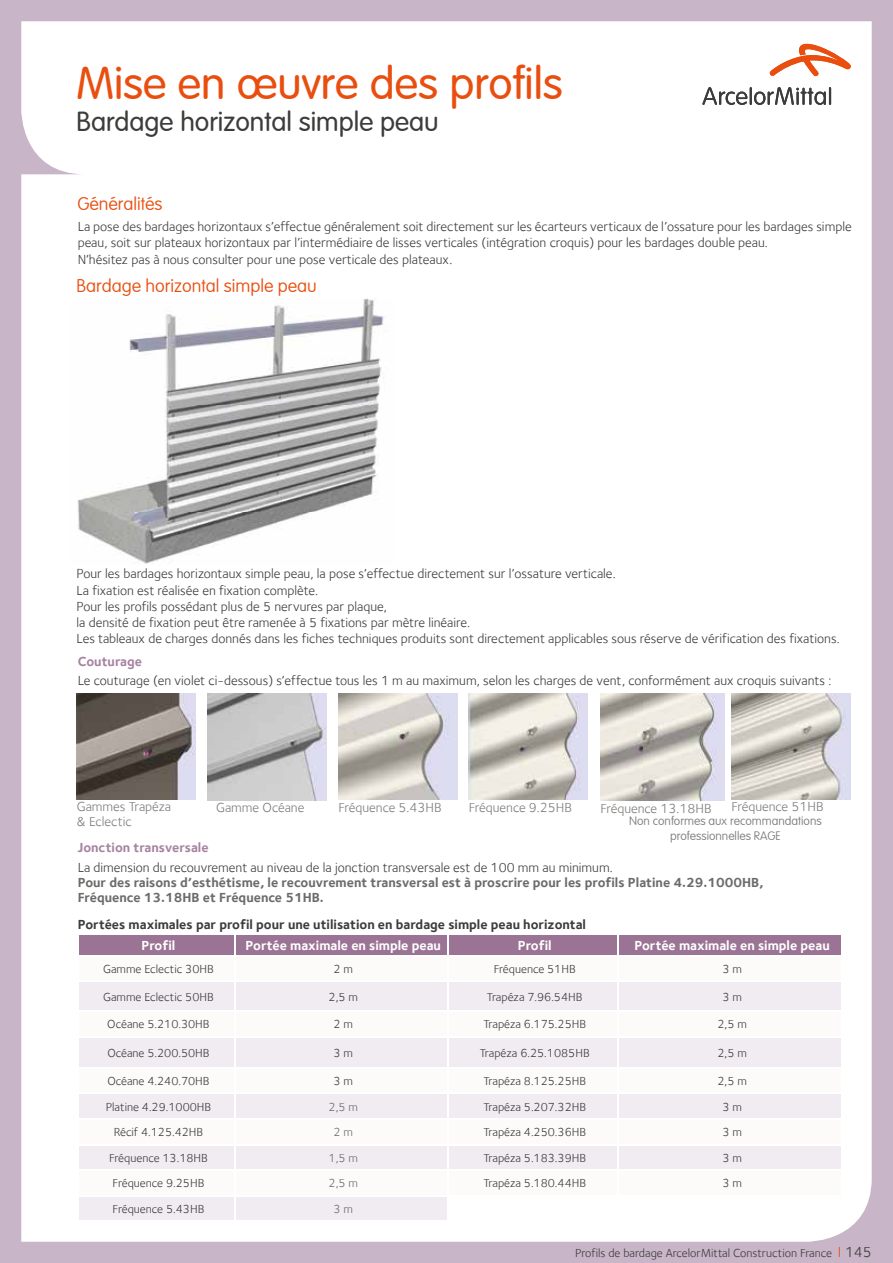
<style>
.page{position:relative;width:893px;height:1263px;background:#c9b5c8}
.page>*{position:absolute;margin:0;border:0;box-sizing:border-box;transform-origin:0 0}
.t1{font:300 45px "VAG Rounded";color:#e94e0f}
.t2{font:300 27px "VAG Rounded";color:#3c3c3b}
.t3{font:100 18px "VAG Rounded";color:#e94e0f}
.t4{font:13.5px/16.2px "Foundry Sterling";color:#3c3c3b}
.t5{font:700 13.5px/15px "Foundry Sterling";color:#6b6b6a}
.t6{font:13.5px/15px "Foundry Sterling";color:#7c7c7b}
.t7{font:700 13.5px "Foundry Sterling";color:#3c3c3b}
.t8{font:700 13.5px "Foundry Sterling";color:#fff}
.t9{font:700 13.5px "Foundry Sterling";color:#a683a1}
.t10{font:12px "Foundry Sterling";color:#3c3c3b}
.t11{font:100 12px/15px "VAG Rounded";color:#7c7c7b;text-align:center}
.t12{font:12px "Foundry Sterling";color:#6b6b6a}
.s1{font-size:15px;color:#e94e0f}
.s2{font-size:15px}
</style>
<div class="page">
<div style="left:21px;top:21px;width:851px;height:1221px;background:#fff"></div>
<img style="left:70px;top:299px;width:323px;height:267px">
<svg style="left:77px;top:933px;width:766px;height:289px;background:#f1ecf0"></svg>
<hr style="left:618px;top:981px;width:225px;height:1px;background:#fff">
<hr style="left:618px;top:1010px;width:225px;height:2px;background:#fff">
<img style="left:77px;top:693px;width:119px;height:106px">
<img style="left:208px;top:694px;width:119px;height:106px">
<img style="left:601px;top:694px;width:123px;height:106px">
<img style="left:469px;top:693px;width:119px;height:107px">
<img style="left:338px;top:693px;width:120px;height:107px">
<div style="left:731px;top:693px;width:119px;height:106px;background:#dcdcef"></div>
<img style="left:731px;top:693px;width:115px;height:106px">
<svg style="left:770px;top:44px;width:81px;height:32px;background:#f7c5b0"></svg>
<svg style="left:702px;top:87px;width:129px;height:18px;background:#b5b5b5"></svg>
<h1 class="t1" style="left:77px;top:57px;width:488px">Mise en œuvre des profils</h1>
<h2 class="t2" style="left:77px;top:107px;width:364px">Bardage horizontal simple peau</h2>
<h3 class="t3" style="left:78px;top:193px;width:87px">Généralités</h3>
<p class="t4" style="left:78px;top:218px;width:775px">La pose des bardages horizontaux s’effectue généralement soit directement sur les écarteurs verticaux de l’ossature pour les bardages simple peau, soit sur plateaux horizontaux par l’intermédiaire de lisses verticales (intégration croquis) pour les bardages double peau.<br>N’hésitez pas à nous consulter pour une pose verticale des plateaux.</p>
<h3 class="t3" style="left:77px;top:275px;width:242px">Bardage horizontal simple peau</h3>
<p class="t4" style="left:77px;top:566px;width:765px">Pour les bardages horizontaux simple peau, la pose s’effectue directement sur l’ossature verticale.<br>La fixation est réalisée en fixation complète.<br>Pour les profils possédant plus de 5 nervures par plaque,<br>la densité de fixation peut être ramenée à 5 fixations par mètre linéaire.<br>Les tableaux de charges donnés dans les fiches techniques produits sont directement applicables sous réserve de vérification des fixations.</p>
<p class="t9" style="left:78px;top:653px;width:66px">Couturage</p>
<p class="t4" style="left:78px;top:672px;width:755px">Le couturage (en violet ci-dessous) s’effectue tous les 1 m au maximum, selon les charges de vent, conformément aux croquis suivants :</p>
<p class="t6" style="left:77px;top:799px;width:96px">Gammes Trapéza &amp; Eclectic</p>
<p class="t6" style="left:216px;top:800px;width:90px">Gamme Océane</p>
<p class="t6" style="left:338px;top:799px;width:105px">Fréquence 5.43HB</p>
<p class="t6" style="left:469px;top:799px;width:105px">Fréquence 9.25HB</p>
<p class="t6" style="left:600px;top:801px;width:113px">Fréquence 13.18HB</p>
<p class="t6" style="left:731px;top:799px;width:94px">Fréquence 51HB</p>
<p class="t11" style="left:629px;top:813px;width:194px">Non conformes aux recommandations professionnelles RAGE</p>
<p class="t9" style="left:78px;top:839px;width:132px">Jonction transversale</p>
<p class="t4" style="left:78px;top:859px;width:536px">La dimension du recouvrement au niveau de la jonction transversale est de 100 mm au minimum.</p>
<p class="t5" style="left:78px;top:874px;width:687px">Pour des raisons d’esthétisme, le recouvrement transversal est à proscrire pour les profils Platine 4.29.1000HB,<br>Fréquence 13.18HB et Fréquence 51HB.</p>
<p class="t8" style="left:142px;top:937px;width:35px">Profil</p>
<p class="t8" style="left:246px;top:937px;width:197px">Portée maximale en simple peau</p>
<p class="t8" style="left:518px;top:937px;width:35px">Profil</p>
<p class="t8" style="left:634px;top:937px;width:197px">Portée maximale en simple peau</p>
<p class="t10" style="left:103px;top:962px;width:112px">Gamme Eclectic 30HB</p>
<p class="t10" style="left:334px;top:962px;width:21px">2 m</p>
<p class="t10" style="left:494px;top:962px;width:83px">Fréquence 51HB</p>
<p class="t10" style="left:722px;top:962px;width:21px">3 m</p>
<p class="t10" style="left:103px;top:989px;width:112px">Gamme Eclectic 50HB</p>
<p class="t10" style="left:329px;top:989px;width:31px">2,5 m</p>
<p class="t10" style="left:487px;top:989px;width:97px">Trapéza 7.96.54HB</p>
<p class="t10" style="left:722px;top:989px;width:21px">3 m</p>
<p class="t10" style="left:107px;top:1017px;width:104px">Océane 5.210.30HB</p>
<p class="t10" style="left:334px;top:1017px;width:21px">2 m</p>
<p class="t10" style="left:483px;top:1017px;width:104px">Trapéza 6.175.25HB</p>
<p class="t10" style="left:717px;top:1017px;width:31px">2,5 m</p>
<p class="t10" style="left:107px;top:1045px;width:104px">Océane 5.200.50HB</p>
<p class="t10" style="left:334px;top:1045px;width:21px">3 m</p>
<p class="t10" style="left:480px;top:1045px;width:111px">Trapéza 6.25.1085HB</p>
<p class="t10" style="left:717px;top:1045px;width:31px">2,5 m</p>
<p class="t10" style="left:107px;top:1074px;width:104px">Océane 4.240.70HB</p>
<p class="t10" style="left:334px;top:1074px;width:21px">3 m</p>
<p class="t10" style="left:483px;top:1074px;width:104px">Trapéza 8.125.25HB</p>
<p class="t10" style="left:717px;top:1074px;width:31px">2,5 m</p>
<p class="t10" style="left:106px;top:1099px;width:107px">Platine 4.29.1000HB</p>
<p class="t12" style="left:329px;top:1099px;width:31px">2,5 m</p>
<p class="t10" style="left:483px;top:1099px;width:104px">Trapéza 5.207.32HB</p>
<p class="t10" style="left:722px;top:1099px;width:21px">3 m</p>
<p class="t10" style="left:114px;top:1125px;width:91px">Récif 4.125.42HB</p>
<p class="t12" style="left:334px;top:1125px;width:21px">2 m</p>
<p class="t10" style="left:483px;top:1125px;width:104px">Trapéza 4.250.36HB</p>
<p class="t10" style="left:722px;top:1125px;width:21px">3 m</p>
<p class="t10" style="left:109px;top:1150px;width:100px">Fréquence 13.18HB</p>
<p class="t12" style="left:329px;top:1150px;width:31px">1,5 m</p>
<p class="t10" style="left:483px;top:1150px;width:104px">Trapéza 5.183.39HB</p>
<p class="t10" style="left:722px;top:1150px;width:21px">3 m</p>
<p class="t10" style="left:113px;top:1176px;width:93px">Fréquence 9.25HB</p>
<p class="t12" style="left:329px;top:1176px;width:31px">2,5 m</p>
<p class="t10" style="left:483px;top:1176px;width:104px">Trapéza 5.180.44HB</p>
<p class="t10" style="left:722px;top:1176px;width:21px">3 m</p>
<p class="t10" style="left:113px;top:1202px;width:93px">Fréquence 5.43HB</p>
<p class="t12" style="left:334px;top:1202px;width:21px">3 m</p>
<p class="t7" style="left:78px;top:916px;width:510px">Portées maximales par profil pour une utilisation en bardage simple peau horizontal</p>
<p class="t10" style="left:575px;top:1246px;width:298px">Profils de bardage ArcelorMittal Construction France <span class="s1">I</span> <span class="s2">145</span></p>
</div>
